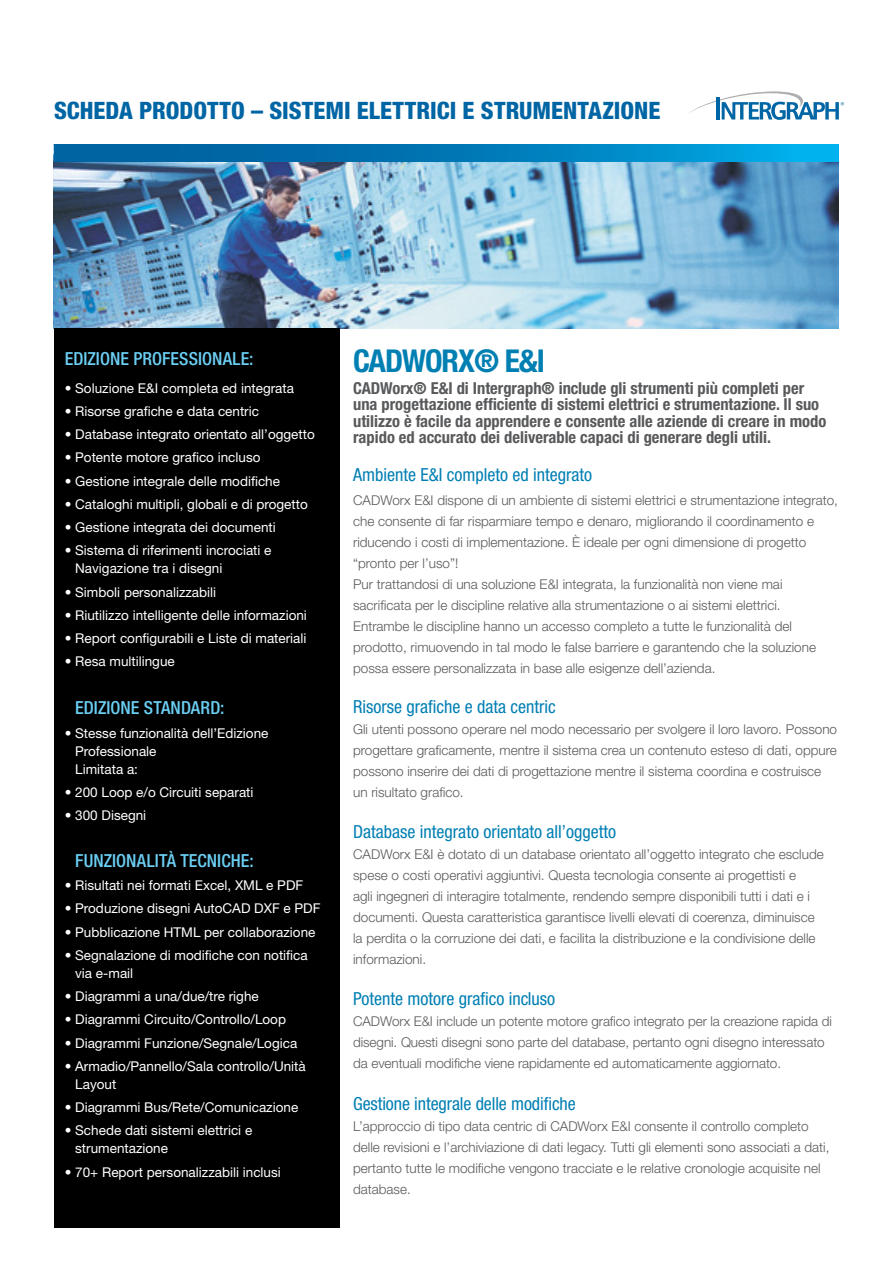
<style>
.page{position:relative;width:893px;height:1263px;background:#fff}
.page>*{position:absolute;margin:0;border:0;box-sizing:border-box;transform-origin:0 0}
.t1{font:700 condensed 31.5px "Helvetica Neue LT Std";letter-spacing:-.03em;color:#007fb3}
.t2{font:800 condensed 24px "Helvetica Neue LT Std";color:#0065a4}
.t3{font:condensed 18px "Helvetica Neue LT Std";color:#007fb3}
.t4{font:500 condensed 18px "Helvetica Neue LT Std";letter-spacing:.005em;color:#6bcef3}
.t5{font:700 condensed 16.5px/16.5px "Helvetica Neue LT Std";color:#58595b}
.t6{font:300 13.5px/21px "Helvetica Neue LT Std";color:#58595b}
.t7{font:13.5px/18px "Helvetica Neue LT Std";color:#fff}
</style>
<div class="page">
<img style="left:54px;top:161px;width:785px;height:167px">
<div style="left:54px;top:328px;width:286px;height:900px;background:#000"></div>
<svg style="left:54px;top:145px;width:785px;height:16px;background:#007dbb"></svg>
<svg style="left:689px;top:91px;width:155px;height:29px"></svg>
<h2 class="t2" style="left:54px;top:95px;width:608px">SCHEDA PRODOTTO – SISTEMI ELETTRICI E STRUMENTAZIONE</h2>
<h3 class="t4" style="left:65px;top:348px;width:190px">EDIZIONE PROFESSIONALE:</h3>
<p class="t7" style="left:65px;top:379px;width:231px">• Soluzione E&amp;I completa ed integrata</p>
<p class="t7" style="left:65px;top:402px;width:196px">• Risorse grafiche e data centric</p>
<p class="t7" style="left:65px;top:425px;width:252px">• Database integrato orientato all’oggetto</p>
<p class="t7" style="left:65px;top:448px;width:197px">• Potente motore grafico incluso</p>
<p class="t7" style="left:65px;top:472px;width:217px">• Gestione integrale delle modifiche</p>
<p class="t7" style="left:65px;top:495px;width:245px">• Cataloghi multipli, globali e di progetto</p>
<p class="t7" style="left:65px;top:518px;width:213px">• Gestione integrata dei documenti</p>
<p class="t7" style="left:75px;top:541px;width:198px;text-indent:-11px">• Sistema di riferimenti incrociati e<br>Navigazione tra i disegni</p>
<p class="t7" style="left:65px;top:583px;width:153px">• Simboli personalizzabili</p>
<p class="t7" style="left:65px;top:606px;width:244px">• Riutilizzo intelligente delle informazioni</p>
<p class="t7" style="left:65px;top:629px;width:243px">• Report configurabili e Liste di materiali</p>
<p class="t7" style="left:65px;top:652px;width:112px">• Resa multilingue</p>
<h3 class="t4" style="left:75px;top:697px;width:151px">EDIZIONE STANDARD:</h3>
<p class="t7" style="left:75px;top:724px;width:195px;text-indent:-11px">• Stesse funzionalità dell’Edizione<br>Professionale<br>Limitata a:</p>
<p class="t7" style="left:65px;top:783px;width:190px">• 200 Loop e/o Circuiti separati</p>
<p class="t7" style="left:65px;top:806px;width:83px">• 300 Disegni</p>
<h3 class="t4" style="left:75px;top:850px;width:180px">FUNZIONALITÀ TECNICHE:</h3>
<p class="t7" style="left:65px;top:876px;width:240px">• Risultati nei formati Excel, XML e PDF</p>
<p class="t7" style="left:65px;top:899px;width:257px">• Produzione disegni AutoCAD DXF e PDF</p>
<p class="t7" style="left:65px;top:922px;width:252px">• Pubblicazione HTML per collaborazione</p>
<p class="t7" style="left:75px;top:946px;width:234px;text-indent:-11px">• Segnalazione di modifiche con notifica via e-mail</p>
<p class="t7" style="left:65px;top:987px;width:196px">• Diagrammi a una/due/tre righe</p>
<p class="t7" style="left:65px;top:1010px;width:223px">• Diagrammi Circuito/Controllo/Loop</p>
<p class="t7" style="left:65px;top:1033px;width:234px">• Diagrammi Funzione/Segnale/Logica</p>
<p class="t7" style="left:75px;top:1057px;width:232px;text-indent:-11px">• Armadio/Pannello/Sala controllo/Unità<br>Layout</p>
<p class="t7" style="left:65px;top:1098px;width:235px">• Diagrammi Bus/Rete/Comunicazione</p>
<p class="t7" style="left:75px;top:1121px;width:179px;text-indent:-11px">• Schede dati sistemi elettrici e strumentazione</p>
<p class="t7" style="left:65px;top:1162px;width:218px">• 70+ Report personalizzabili inclusi</p>
<h1 class="t1" style="left:353px;top:342px;width:193px">CADWORX® E&amp;I</h1>
<p class="t5" style="left:353px;top:379px;width:475px">CADWorx® E&amp;I di Intergraph® include gli strumenti più completi per una progettazione efficiente di sistemi elettrici e strumentazione. Il suo utilizzo è facile da apprendere e consente alle aziende di creare in modo rapido ed accurato dei deliverable capaci di generare degli utili.</p>
<h3 class="t3" style="left:353px;top:464px;width:241px">Ambiente E&amp;I completo ed integrato</h3>
<p class="t6" style="left:353px;top:489px;width:486px">CADWorx E&amp;I dispone di un ambiente di sistemi elettrici e strumentazione integrato, che consente di far risparmiare tempo e denaro, migliorando il coordinamento e riducendo i costi di implementazione. È ideale per ogni dimensione di progetto “pronto per l’uso”!<br>Pur trattandosi di una soluzione E&amp;I integrata, la funzionalità non viene mai sacrificata per le discipline relative alla strumentazione o ai sistemi elettrici.<br>Entrambe le discipline hanno un accesso completo a tutte le funzionalità del prodotto, rimuovendo in tal modo le false barriere e garantendo che la soluzione possa essere personalizzata in base alle esigenze dell’azienda.</p>
<h3 class="t3" style="left:353px;top:696px;width:204px">Risorse grafiche e data centric</h3>
<p class="t6" style="left:353px;top:719px;width:485px">Gli utenti possono operare nel modo necessario per svolgere il loro lavoro. Possono progettare graficamente, mentre il sistema crea un contenuto esteso di dati, oppure possono inserire dei dati di progettazione mentre il sistema coordina e costruisce un risultato grafico.</p>
<h3 class="t3" style="left:353px;top:821px;width:265px">Database integrato orientato all’oggetto</h3>
<p class="t6" style="left:353px;top:843px;width:472px">CADWorx E&amp;I è dotato di un database orientato all’oggetto integrato che esclude spese o costi operativi aggiuntivi. Questa tecnologia consente ai progettisti e<br>agli ingegneri di interagire totalmente, rendendo sempre disponibili tutti i dati e i documenti. Questa caratteristica garantisce livelli elevati di coerenza, diminuisce la perdita o la corruzione dei dati, e facilita la distribuzione e la condivisione delle informazioni.</p>
<h3 class="t3" style="left:353px;top:988px;width:204px">Potente motore grafico incluso</h3>
<p class="t6" style="left:353px;top:1010px;width:480px">CADWorx E&amp;I include un potente motore grafico integrato per la creazione rapida di disegni. Questi disegni sono parte del database, pertanto ogni disegno interessato da eventuali modifiche viene rapidamente ed automaticamente aggiornato.</p>
<h3 class="t3" style="left:353px;top:1093px;width:224px">Gestione integrale delle modifiche</h3>
<p class="t6" style="left:353px;top:1115px;width:478px">L’approccio di tipo data centric di CADWorx E&amp;I consente il controllo completo delle revisioni e l’archiviazione di dati legacy. Tutti gli elementi sono associati a dati, pertanto tutte le modifiche vengono tracciate e le relative cronologie acquisite nel database.</p>
</div>
